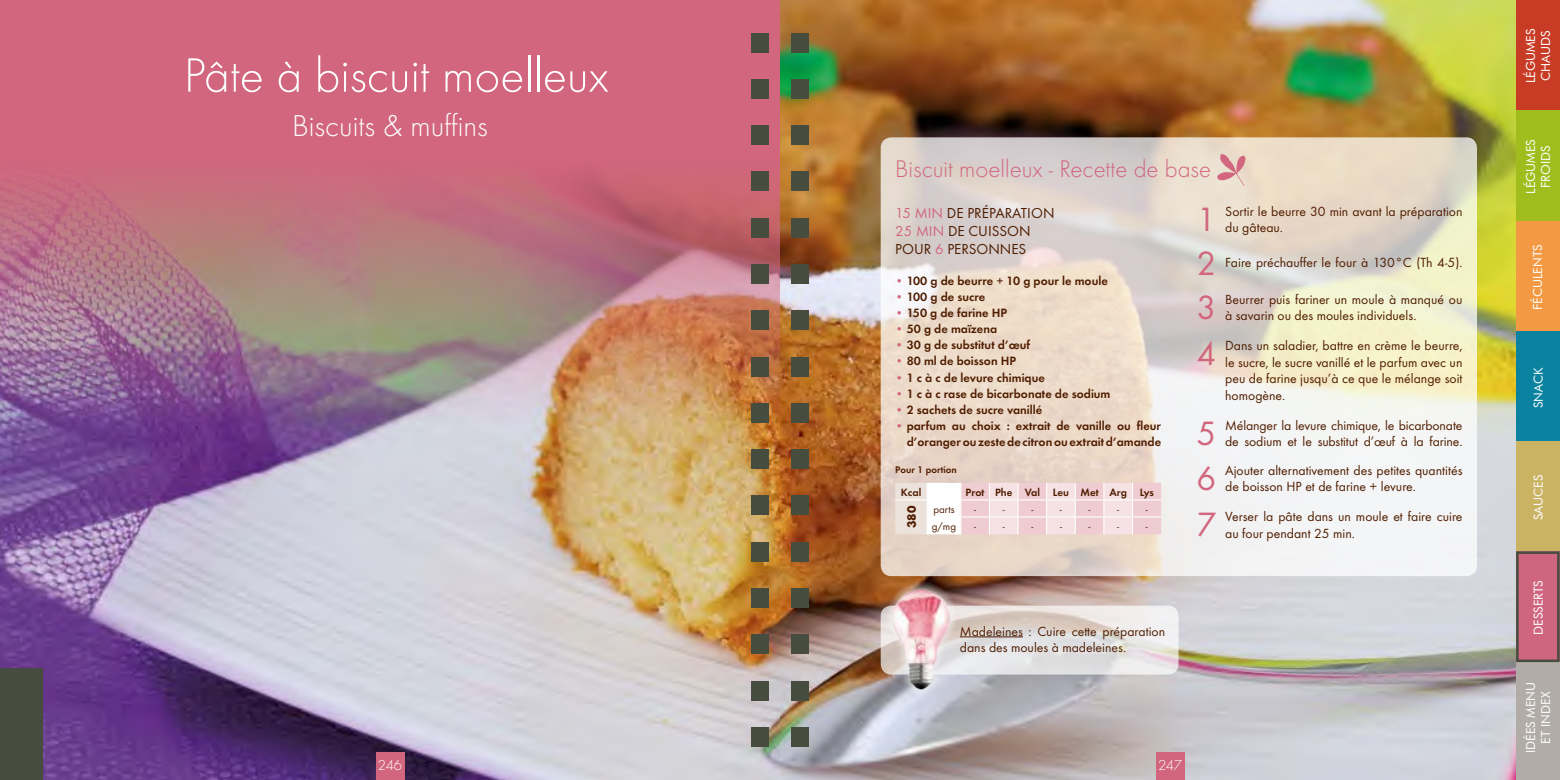
<style>
.page{position:relative;width:1560px;height:780px;background:#fff}
.page>*{position:absolute;margin:0;border:0;box-sizing:border-box;transform-origin:0 0}
.t1{font:300 50px "Function Pro";color:#fff}
.t2{font:35px "Function Pro";color:#d1667e}
.t3{font:300 31.25px "Function Pro";color:#fff}
.t4{font:300 25px "Function Pro";color:#d1667e}
.t5{font:15px/18px "Function Pro";color:#501d00}
.t6{font:300 15px "Function Pro";letter-spacing:-.025em;color:#fff}
.t7{font:13.75px/16.5px "Function Pro";color:#501d00}
.t8{font:300 13.75px "Function Pro";letter-spacing:-.005em;color:#fff}
.t9{font:600 12.5px/16.5px "Function Pro";color:#501d00;text-align:right}
.t10{font:12.5px/15px "Futura BT";color:#fcfefc;text-align:center}
.t11{font:12.5px/15px "Futura BT";color:#fff}
.t12{font:700 12.5px "Function Pro";color:#501d00}
.t13{font:600 11px "Function Pro";color:#501d00}
.t14{font:11px "Function Pro";color:#501d00}
.t15{font:600 10px "Function Pro";color:#501d00}
.s1{color:#d1667e}
</style>
<div class="page">
<img style="left:0;top:0;width:1515px;height:780px">
<img style="left:0;top:47px;width:780px;height:474px">
<div style="left:0;top:0;width:780px;height:47px;background:#d1667e"></div>
<div style="left:376px;top:752px;width:28px;height:28px;background:#d1667e"></div>
<div style="left:0;top:668px;width:43px;height:112px;background:#464c3e"></div>
<div style="left:750px;top:33px;width:18px;height:19px;background:#464c3e"></div>
<div style="left:750px;top:403px;width:18px;height:19px;background:#464c3e"></div>
<div style="left:750px;top:218px;width:18px;height:19px;background:#464c3e"></div>
<div style="left:750px;top:588px;width:18px;height:19px;background:#464c3e"></div>
<div style="left:750px;top:79px;width:18px;height:20px;background:#464c3e"></div>
<div style="left:750px;top:449px;width:18px;height:20px;background:#464c3e"></div>
<div style="left:750px;top:264px;width:18px;height:20px;background:#464c3e"></div>
<div style="left:750px;top:634px;width:18px;height:20px;background:#464c3e"></div>
<div style="left:750px;top:125px;width:18px;height:20px;background:#464c3e"></div>
<div style="left:750px;top:172px;width:18px;height:19px;background:#464c3e"></div>
<div style="left:750px;top:495px;width:18px;height:20px;background:#464c3e"></div>
<div style="left:750px;top:542px;width:18px;height:19px;background:#464c3e"></div>
<div style="left:750px;top:310px;width:18px;height:20px;background:#464c3e"></div>
<div style="left:750px;top:357px;width:18px;height:19px;background:#464c3e"></div>
<div style="left:750px;top:681px;width:18px;height:19px;background:#464c3e"></div>
<div style="left:750px;top:727px;width:18px;height:19px;background:#464c3e"></div>
<svg style="left:880px;top:137px;width:596px;height:439px"></svg>
<svg style="left:895px;top:483px;width:265px;height:51px"></svg>
<svg style="left:880px;top:605px;width:298px;height:69px;background:#e4dfde"></svg>
<hr style="left:959px;top:636px;width:63px;height:1px;background:#501d00">
<img style="left:880px;top:581px;width:81px;height:116px">
<svg style="left:1216px;top:154px;width:29px;height:32px"></svg>
<div style="left:1155px;top:752px;width:28px;height:28px;background:#d1667e"></div>
<div style="left:791px;top:33px;width:17px;height:19px;background:#464c3e"></div>
<div style="left:791px;top:403px;width:17px;height:19px;background:#464c3e"></div>
<div style="left:791px;top:218px;width:17px;height:19px;background:#464c3e"></div>
<div style="left:791px;top:588px;width:17px;height:19px;background:#464c3e"></div>
<div style="left:791px;top:79px;width:17px;height:20px;background:#464c3e"></div>
<div style="left:791px;top:449px;width:17px;height:20px;background:#464c3e"></div>
<div style="left:791px;top:264px;width:17px;height:20px;background:#464c3e"></div>
<div style="left:791px;top:634px;width:17px;height:20px;background:#464c3e"></div>
<div style="left:791px;top:125px;width:17px;height:20px;background:#464c3e"></div>
<div style="left:791px;top:172px;width:17px;height:19px;background:#464c3e"></div>
<div style="left:791px;top:495px;width:17px;height:20px;background:#464c3e"></div>
<div style="left:791px;top:542px;width:17px;height:19px;background:#464c3e"></div>
<div style="left:791px;top:310px;width:17px;height:20px;background:#464c3e"></div>
<div style="left:791px;top:357px;width:17px;height:19px;background:#464c3e"></div>
<div style="left:791px;top:681px;width:17px;height:19px;background:#464c3e"></div>
<div style="left:791px;top:727px;width:17px;height:19px;background:#464c3e"></div>
<div style="left:1515px;top:0;width:44px;height:110px;background:#c83c25"></div>
<div style="left:1515px;top:110px;width:44px;height:111px;background:#a1bd1d"></div>
<div style="left:1515px;top:221px;width:44px;height:111px;background:#f49943"></div>
<div style="left:1515px;top:331px;width:44px;height:111px;background:#0b82a0"></div>
<div style="left:1515px;top:441px;width:44px;height:111px;background:#cbb364"></div>
<div style="left:1515px;top:551px;width:44px;height:111px;background:#d06580"></div>
<div style="left:1515px;top:661px;width:44px;height:119px;background:#b1aca8"></div>
<div style="left:1515px;top:551px;width:44px;height:111px;border:2px solid #464c3e"></div>
<h1 class="t1" style="left:184px;top:48px;width:426px">Pâte à biscuit moelleux</h1>
<h3 class="t3" style="left:292px;top:108px;width:197px">Biscuits &amp; muffins</h3>
<p class="t6" style="left:378px;top:756px;width:26px">246</p>
<h3 class="t4" style="left:895px;top:155px;width:317px">Biscuit moelleux - Recette de base</h3>
<p class="t5" style="left:895px;top:204px;width:161px"><span class="s1">15 MIN</span> DE PRéPARATION<br><span class="s1">25 MIN</span> DE CUISSON<br>POUR <span class="s1">6</span> PERSONNES</p>
<p class="t9" style="left:895px;top:272px;width:214px"><span class="s1">•</span> 100 g de beurre + 10 g pour le moule</p>
<p class="t9" style="left:895px;top:288px;width:92px"><span class="s1">•</span> 100 g de sucre</p>
<p class="t9" style="left:895px;top:304px;width:113px"><span class="s1">•</span> 150 g de farine Hp</p>
<p class="t9" style="left:895px;top:320px;width:103px"><span class="s1">•</span> 50 g de maïzena</p>
<p class="t9" style="left:895px;top:337px;width:136px"><span class="s1">•</span> 30 g de substitut d’œuf</p>
<p class="t9" style="left:895px;top:353px;width:122px"><span class="s1">•</span> 80 ml de boisson Hp</p>
<p class="t9" style="left:895px;top:369px;width:151px"><span class="s1">•</span> 1 c à c de levure chimique</p>
<p class="t9" style="left:895px;top:385px;width:217px"><span class="s1">•</span> 1 c à c rase de bicarbonate de sodium</p>
<p class="t9" style="left:895px;top:401px;width:148px"><span class="s1">•</span> 2 sachets de sucre vanillé</p>
<p class="t9" style="left:895px;top:417px;width:267px"><span class="s1">•</span> parfum au choix : extrait de vanille ou fleur d’oranger ou zeste de citron ou extrait d’amande</p>
<p class="t15" style="left:895px;top:464px;width:63px">pour 1 portion</p>
<p class="t13" style="left:900px;top:485px;width:22px">Kcal</p>
<p class="t13" style="left:965px;top:485px;width:190px">prot phe val Leu met arg Lys</p>
<p class="t12" style="left:904px;top:528px;width:24px;rotate:-90deg">380</p>
<p class="t14" style="left:933px;top:502px;width:23px">parts</p>
<p class="t14" style="left:974px;top:502px;width:3px">-</p>
<p class="t14" style="left:1002px;top:502px;width:3px">-</p>
<p class="t14" style="left:1031px;top:502px;width:3px">-</p>
<p class="t14" style="left:1059px;top:502px;width:3px">-</p>
<p class="t14" style="left:1088px;top:502px;width:3px">-</p>
<p class="t14" style="left:1117px;top:502px;width:3px">-</p>
<p class="t14" style="left:1145px;top:502px;width:3px">-</p>
<p class="t14" style="left:931px;top:519px;width:26px">g/mg</p>
<p class="t14" style="left:974px;top:519px;width:3px">-</p>
<p class="t14" style="left:1002px;top:519px;width:3px">-</p>
<p class="t14" style="left:1031px;top:519px;width:3px">-</p>
<p class="t14" style="left:1059px;top:519px;width:3px">-</p>
<p class="t14" style="left:1088px;top:519px;width:3px">-</p>
<p class="t14" style="left:1117px;top:519px;width:3px">-</p>
<p class="t14" style="left:1145px;top:519px;width:3px">-</p>
<h2 class="t2" style="left:1196px;top:199px;width:21px">1</h2>
<p class="t7" style="left:1224px;top:203px;width:239px">Sortir le beurre 30 min avant la préparation du gâteau.</p>
<h2 class="t2" style="left:1196px;top:243px;width:21px">2</h2>
<p class="t7" style="left:1224px;top:254px;width:239px">Faire préchauffer le four à 130°C (Th 4-5).</p>
<h2 class="t2" style="left:1196px;top:287px;width:21px">3</h2>
<p class="t7" style="left:1224px;top:291px;width:239px">Beurrer puis fariner un moule à manqué ou à savarin ou des moules individuels.</p>
<h2 class="t2" style="left:1196px;top:333px;width:21px">4</h2>
<p class="t7" style="left:1224px;top:337px;width:239px;text-align:justify">Dans un saladier, battre en crème le beurre, le sucre, le sucre vanillé et le parfum avec un peu de farine jusqu’à ce que le mélange soit homogène.</p>
<h2 class="t2" style="left:1196px;top:413px;width:21px">5</h2>
<p class="t7" style="left:1224px;top:417px;width:239px">Mélanger la levure chimique, le bicarbonate de sodium et le substitut d’œuf à la farine.</p>
<h2 class="t2" style="left:1196px;top:458px;width:21px">6</h2>
<p class="t7" style="left:1224px;top:462px;width:239px">Ajouter alternativement des petites quantités de boisson hP et de farine + levure.</p>
<h2 class="t2" style="left:1196px;top:505px;width:21px">7</h2>
<p class="t7" style="left:1224px;top:508px;width:239px">Verser la pâte dans un moule et faire cuire au four pendant 25 min.</p>
<p class="t7" style="left:959px;top:622px;width:207px">Madeleines : Cuire cette préparation dans des moules à madeleines.</p>
<p class="t6" style="left:1157px;top:756px;width:25px">247</p>
<p class="t11" style="left:1522px;top:83px;width:56px;rotate:-90deg">LÉGUMES<br>CHAUDS</p>
<p class="t10" style="left:1522px;top:194px;width:56px;rotate:-90deg">LÉGUMES<br>FROIDS</p>
<p class="t10" style="left:1529px;top:310px;width:67px;rotate:-90deg">FÉCULENTS</p>
<p class="t10" style="left:1530px;top:408px;width:42px;rotate:-90deg">SNACK</p>
<p class="t10" style="left:1530px;top:520px;width:47px;rotate:-90deg">SAUCES</p>
<p class="t10" style="left:1530px;top:634px;width:56px;rotate:-90deg">DESSERTS</p>
<p class="t8" style="left:1529px;top:639px;width:55px;rotate:-90deg">DESSERTS</p>
<p class="t10" style="left:1522px;top:753px;width:73px;rotate:-90deg">IDÉES MENU<br>ET INDEX</p>
</div>
